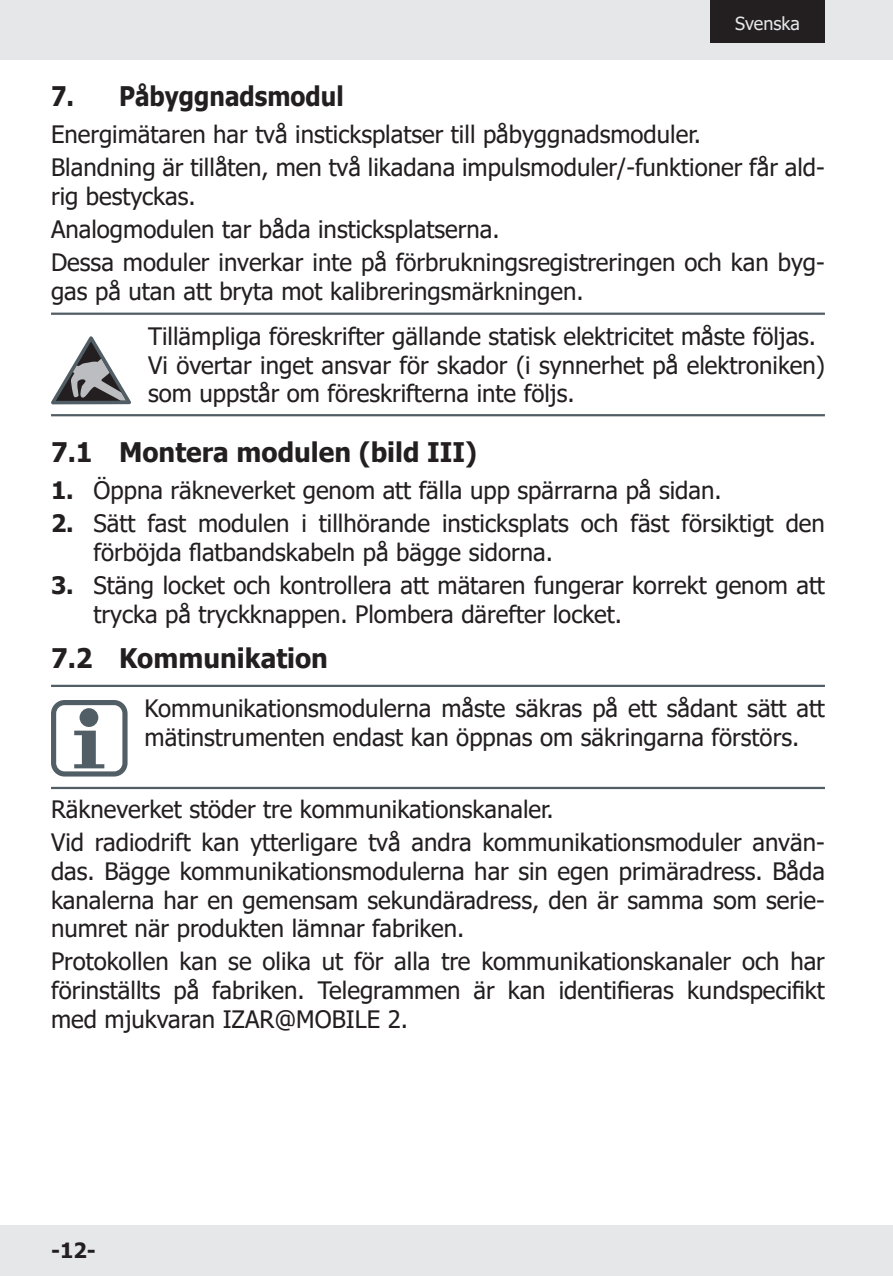
<style>
.page{position:relative;width:893px;height:1276px;background:#fff}
.page>*{position:absolute;margin:0;border:0;box-sizing:border-box;transform-origin:0 0}
.t1{font:700 27px "Tahoma";color:#231f20}
.t2{font:700 27px "Tahoma";color:#231f20;scale:.9 1}
.t3{font:24px/28.8px "Tahoma";color:#231f20}
.t4{font:700 21px "Tahoma";color:#231f20}
.t5{font:18px "Tahoma";color:#e6e7e9}
.s1{font-weight:700}
</style>
<div class="page">
<hr style="left:51px;top:313px;width:774px;height:2px;background:#525e65">
<hr style="left:51px;top:414px;width:774px;height:2px;background:#525e65">
<svg style="left:51px;top:336px;width:80px;height:68px"></svg>
<hr style="left:51px;top:685px;width:774px;height:2px;background:#525e65">
<hr style="left:51px;top:787px;width:774px;height:2px;background:#525e65">
<svg style="left:51px;top:700px;width:77px;height:76px"></svg>
<div style="left:0;top:0;width:893px;height:60px;background:#e6e7e9"></div>
<div style="left:0;top:1225px;width:893px;height:51px;background:#e6e7e9"></div>
<div style="left:710px;top:0;width:115px;height:43px;background:#231f20"></div>
<p class="t5" style="left:735px;top:11px;width:66px">Svenska</p>
<p class="t2" style="left:51px;top:77px;width:327px">7. Påbyggnadsmodul</p>
<p class="t3" style="left:51px;top:119px;width:775px;line-height:33px">Energimätaren har två insticksplatser till påbyggnadsmoduler.<br>Blandning är tillåten, men två likadana impulsmoduler/-funktioner får ald-</p>
<p class="t3" style="left:51px;top:181px;width:775px;line-height:33px">rig bestyckas.<br>Analogmodulen tar båda insticksplatserna.<br>Dessa moduler inverkar inte på förbrukningsregistreringen och kan byg-</p>
<p class="t3" style="left:148px;top:270px;width:670px;line-height:45px;text-indent:-97px">gas på utan att bryta mot kalibreringsmärkningen.<br>Tillämpliga föreskrifter gällande statisk elektricitet måste följas.</p>
<p class="t3" style="left:148px;top:352px;width:678px">Vi övertar inget ansvar för skador (i synnerhet på elektroniken) som uppstår om föreskrifterna inte följs.</p>
<p class="t1" style="left:51px;top:433px;width:428px">7.1 Montera modulen (bild III)</p>
<p class="t3" style="left:51px;top:477px;width:672px"><span class="s1">1.</span> Öppna räkneverket genom att fälla upp spärrarna på sidan.</p>
<p class="t3" style="left:94px;top:510px;width:733px;text-indent:-43px"><span class="s1">2.</span> Sätt fast modulen i tillhörande insticksplats och fäst försiktigt den förböjda flatbandskabeln på bägge sidorna.</p>
<p class="t3" style="left:94px;top:572px;width:733px;text-indent:-43px"><span class="s1">3.</span> Stäng locket och kontrollera att mätaren fungerar korrekt genom att trycka på tryckknappen. Plombera därefter locket.</p>
<p class="t1" style="left:51px;top:639px;width:279px">7.2 Kommunikation</p>
<p class="t3" style="left:145px;top:695px;width:682px">Kommunikationsmodulerna måste säkras på ett sådant sätt att mätinstrumenten endast kan öppnas om säkringarna förstörs.</p>
<p class="t3" style="left:51px;top:794px;width:775px;line-height:33px">Räkneverket stöder tre kommunikationskanaler.<br>Vid radiodrift kan ytterligare två andra kommunikationsmoduler använ-</p>
<p class="t3" style="left:51px;top:858px;width:775px;text-align:justify">das. Bägge kommunikationsmodulerna har sin egen primäradress. Båda kanalerna har en gemensam sekundäradress, den är samma som serie&shy;numret när produkten lämnar fabriken.</p>
<p class="t3" style="left:51px;top:948px;width:775px;text-align:justify">Protokollen kan se olika ut för alla tre kommunikationskanaler och har förinställts på fabriken. Telegrammen är kan identifieras kundspecifikt med mjukvaran IZAR@MOBILE 2.</p>
<p class="t4" style="left:51px;top:1235px;width:46px">-12-</p>
</div>
